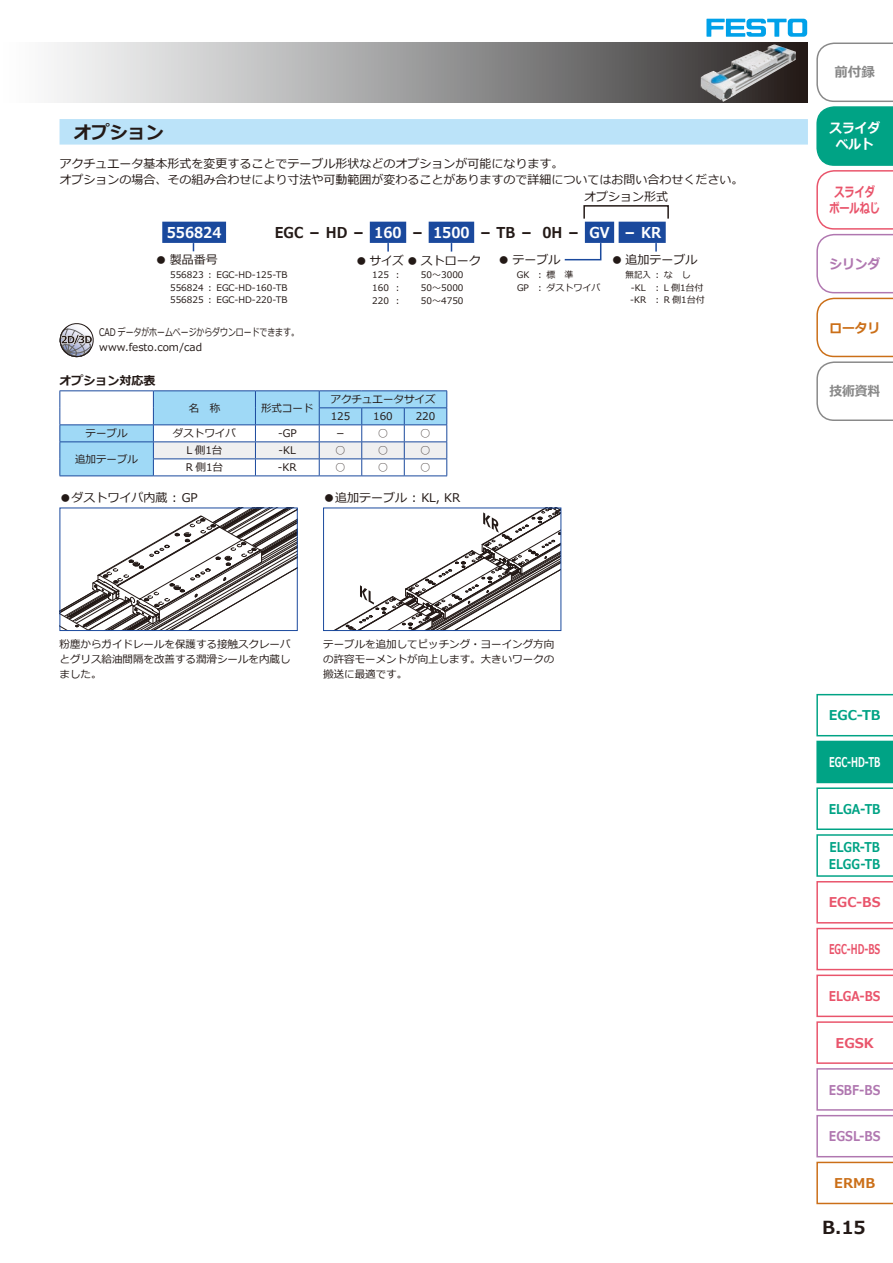
<style>
.page{position:relative;width:893px;height:1263px;background:#fff}
.page>*{position:absolute;margin:0;border:0;box-sizing:border-box;transform-origin:0 0}
.t1{font:700 18px "Meiryo";color:#231916}
.t2{font:700 15px "Meiryo";color:#231916;scale:.9 1}
.t3{font:700 15px "Meiryo";color:#fff;scale:.9 1}
.t4{font:700 13.5px/16.5px "Meiryo";color:#00a385;scale:.83 1}
.t5{font:700 13.5px "Meiryo";color:#e9546b}
.t6{font:700 13.5px/16.5px "Meiryo";color:#e9546b;text-align:center;scale:.75 1}
.t7{font:700 13.5px "Meiryo";color:#fff;scale:.64 1}
.t8{font:700 13.5px "Meiryo";color:#e9546b;scale:.63 1}
.t9{font:700 13.5px "Meiryo";color:#00a385;scale:.85 1}
.t10{font:700 13.5px "Meiryo";color:#e9546b;scale:.83 1}
.t11{font:700 13.5px "Meiryo";color:#b077b0;scale:.85 1}
.t12{font:700 13.5px "Meiryo";color:#b077b0;scale:.84 1}
.t13{font:700 13.5px/16.5px "Meiryo";color:#fff;text-align:center;scale:.94 1}
.t14{font:700 13.5px "Meiryo";color:#00a385}
.t15{font:700 13.5px "Meiryo";color:#b077b0;scale:.94 1}
.t16{font:700 13.5px "Meiryo";color:#cb6f18;scale:.94 1}
.t17{font:700 13.5px "Meiryo";color:#898989;scale:.94 1}
.t18{font:700 13.5px "Meiryo";color:#cb6f18}
.t19{font:700 13.5px "Meiryo";color:#898989}
.t20{font:12px/16.5px "Meiryo";color:#231916}
.t21{font:700 12px "Meiryo";color:#231916}
.t22{font:10.5px/15px "Meiryo";color:#231916;text-align:justify}
.t23{font:10.5px/15px "Meiryo";color:#231916;scale:.75 1}
.t24{font:9px/12.8px "Meiryo";color:#231916}
.t25{font:9px/12.8px "Meiryo";color:#231916;scale:.94 1}
.s1{color:#fff}
</style>
<div class="page">
<div style="left:60px;top:119px;width:748px;height:26px;background:#bbe3f9"></div>
<svg style="left:387px;top:243px;width:2px;height:9px"></svg>
<div style="left:162px;top:222px;width:64px;height:21px;background:#1a499d"></div>
<div style="left:370px;top:222px;width:36px;height:21px;background:#1a499d"></div>
<div style="left:429px;top:222px;width:45px;height:21px;background:#1a499d"></div>
<div style="left:585px;top:222px;width:29px;height:21px;background:#1a499d"></div>
<div style="left:619px;top:222px;width:47px;height:21px;background:#1a499d"></div>
<div style="left:583px;top:205px;width:86px;height:14px;border:2px solid #231916"></div>
<svg style="left:564px;top:242px;width:38px;height:19px"></svg>
<svg style="left:59px;top:323px;width:35px;height:35px"></svg>
<hr style="left:60px;top:476px;width:93px;height:1px;background:#1a499d">
<hr style="left:60px;top:390px;width:93px;height:1px;background:#1a499d">
<hr style="left:319px;top:390px;width:43px;height:1px;background:#1a499d">
<hr style="left:362px;top:390px;width:42px;height:1px;background:#1a499d">
<hr style="left:404px;top:390px;width:43px;height:1px;background:#1a499d">
<svg style="left:60px;top:391px;width:387px;height:85px"></svg>
<hr style="left:153px;top:476px;width:102px;height:1px;background:#1a499d">
<hr style="left:255px;top:476px;width:64px;height:1px;background:#1a499d">
<hr style="left:319px;top:476px;width:43px;height:1px;background:#1a499d">
<hr style="left:362px;top:476px;width:42px;height:1px;background:#1a499d">
<hr style="left:404px;top:476px;width:43px;height:1px;background:#1a499d">
<hr style="left:153px;top:390px;width:102px;height:1px;background:#1a499d">
<hr style="left:255px;top:390px;width:64px;height:1px;background:#1a499d">
<svg style="left:62px;top:510px;width:234px;height:119px"></svg>
<div style="left:60px;top:508px;width:238px;height:123px;border:1px solid #1a499d"></div>
<svg style="left:335px;top:510px;width:224px;height:119px"></svg>
<div style="left:323px;top:508px;width:238px;height:123px;border:1px solid #1a499d"></div>
<svg style="left:54px;top:43px;width:754px;height:59px;background:#a0a0a0"></svg>
<svg style="left:706px;top:19px;width:101px;height:18px"></svg>
<img style="left:701px;top:44px;width:95px;height:58px">
<svg style="left:816px;top:694px;width:77px;height:510px"></svg>
<svg style="left:816px;top:42px;width:77px;height:379px"></svg>
<h1 class="t1" style="left:74px;top:120px;width:92px">オプション</h1>
<p class="t20" style="left:60px;top:156px;width:685px">アクチュエータ基本形式を変更することでテーブル形状などのオプションが可能になります。<br>オプションの場合、その組み合わせにより寸法や可動範囲が変わることがありますので詳細についてはお問い合わせください。</p>
<p class="t20" style="left:584px;top:189px;width:85px">オプション形式</p>
<h2 class="t3" style="left:167px;top:222px;width:62px">556824</h2>
<h2 class="t2" style="left:275px;top:222px;width:431px">EGC－HD－ <span class="s1">160</span> － <span class="s1">1500</span> －TB－ 0H－ <span class="s1">GV －KR</span></h2>
<p class="t20" style="left:155px;top:252px;width:64px">● 製品番号</p>
<p class="t24" style="left:170px;top:269px;width:119px;text-align:justify">556823 ： EGC-HD-125-TB 556824 ： EGC-HD-160-TB 556825 ： EGC-HD-220-TB</p>
<p class="t20" style="left:355px;top:253px;width:127px">● サイズ ● ストローク</p>
<p class="t24" style="left:372px;top:269px;width:31px">125 ：</p>
<p class="t24" style="left:421px;top:269px;width:44px">50～3000</p>
<p class="t24" style="left:372px;top:282px;width:31px">160 ：</p>
<p class="t24" style="left:421px;top:282px;width:44px">50～5000</p>
<p class="t24" style="left:372px;top:295px;width:31px">220 ：</p>
<p class="t24" style="left:421px;top:295px;width:44px">50～4750</p>
<p class="t23" style="left:99px;top:325px;width:268px">CAD データがホームページからダウンロードできます。www.festo.com/cad</p>
<p class="t21" style="left:60px;top:372px;width:97px">オプション対応表</p>
<p class="t22" style="left:189px;top:401px;width:33px">名　称</p>
<p class="t22" style="left:261px;top:401px;width:54px">形式コード</p>
<p class="t22" style="left:330px;top:392px;width:106px;line-height:17px">アクチュエータサイズ<br>125</p>
<p class="t22" style="left:373px;top:410px;width:21px">160</p>
<p class="t22" style="left:416px;top:410px;width:21px">220</p>
<p class="t22" style="left:86px;top:427px;width:43px">テーブル</p>
<p class="t22" style="left:173px;top:427px;width:64px">ダストワイパ</p>
<p class="t22" style="left:278px;top:427px;width:20px">-GP</p>
<p class="t22" style="left:335px;top:427px;width:12px">－</p>
<p class="t22" style="left:378px;top:427px;width:12px">○</p>
<p class="t22" style="left:420px;top:427px;width:12px">○</p>
<p class="t22" style="left:75px;top:452px;width:64px">追加テーブル</p>
<p class="t22" style="left:186px;top:444px;width:37px">L 側1台</p>
<p class="t22" style="left:279px;top:444px;width:19px">-KL</p>
<p class="t22" style="left:335px;top:444px;width:12px">○</p>
<p class="t22" style="left:378px;top:444px;width:12px">○</p>
<p class="t22" style="left:420px;top:444px;width:12px">○</p>
<p class="t22" style="left:186px;top:461px;width:39px">R 側1台</p>
<p class="t22" style="left:278px;top:461px;width:20px">-KR</p>
<p class="t22" style="left:335px;top:461px;width:12px">○</p>
<p class="t22" style="left:378px;top:461px;width:12px">○</p>
<p class="t22" style="left:420px;top:461px;width:12px">○</p>
<p class="t20" style="left:60px;top:490px;width:140px">●ダストワイパ内蔵：GP</p>
<p class="t20" style="left:323px;top:490px;width:139px">●追加テーブル：KL, KR</p>
<p class="t20" style="left:498px;top:252px;width:64px">● テーブル</p>
<p class="t24" style="left:517px;top:269px;width:85px">GK ：標　準<br>GP ：ダストワイパ</p>
<p class="t20" style="left:611px;top:252px;width:88px">● 追加テーブル</p>
<p class="t25" style="left:630px;top:269px;width:81px;text-indent:-5px">無記入：な　し-KL ： L 側1台付-KR ： R 側1台付</p>
<p class="t22" style="left:60px;top:637px;width:232px">粉塵からガイドレールを保護する接触スクレーパとグリス給油間隔を改善する潤滑シールを内蔵しました。</p>
<p class="t22" style="left:323px;top:637px;width:233px">テーブルを追加してピッチング・ヨーイング方向の許容モーメントが向上します。大きいワークの搬送に最適です。</p>
<p class="t19" style="left:834px;top:63px;width:42px">前付録</p>
<p class="t13" style="left:829px;top:120px;width:56px">スライダベルト</p>
<p class="t6" style="left:829px;top:184px;width:69px">スライダボールねじ</p>
<p class="t15" style="left:829px;top:254px;width:56px">シリンダ</p>
<p class="t16" style="left:829px;top:318px;width:56px">ロータリ</p>
<p class="t17" style="left:829px;top:382px;width:56px">技術資料</p>
<p class="t14" style="left:829px;top:706px;width:53px">EGC-TB</p>
<p class="t7" style="left:829px;top:753px;width:82px">EGC-HD-TB</p>
<p class="t9" style="left:829px;top:799px;width:63px">ELGA-TB</p>
<p class="t4" style="left:829px;top:840px;width:63px">ELGR-TB<br>ELGG-TB</p>
<p class="t5" style="left:829px;top:893px;width:53px">EGC-BS</p>
<p class="t8" style="left:829px;top:940px;width:83px">EGC-HD-BS</p>
<p class="t10" style="left:829px;top:986px;width:64px">ELGA-BS</p>
<p class="t5" style="left:835px;top:1033px;width:40px">EGSK</p>
<p class="t12" style="left:829px;top:1080px;width:63px">ESBF-BS</p>
<p class="t11" style="left:829px;top:1127px;width:62px">EGSL-BS</p>
<p class="t18" style="left:834px;top:1173px;width:43px">ERMB</p>
<h1 class="t1" style="left:822px;top:1214px;width:45px">B.15</h1>
</div>
